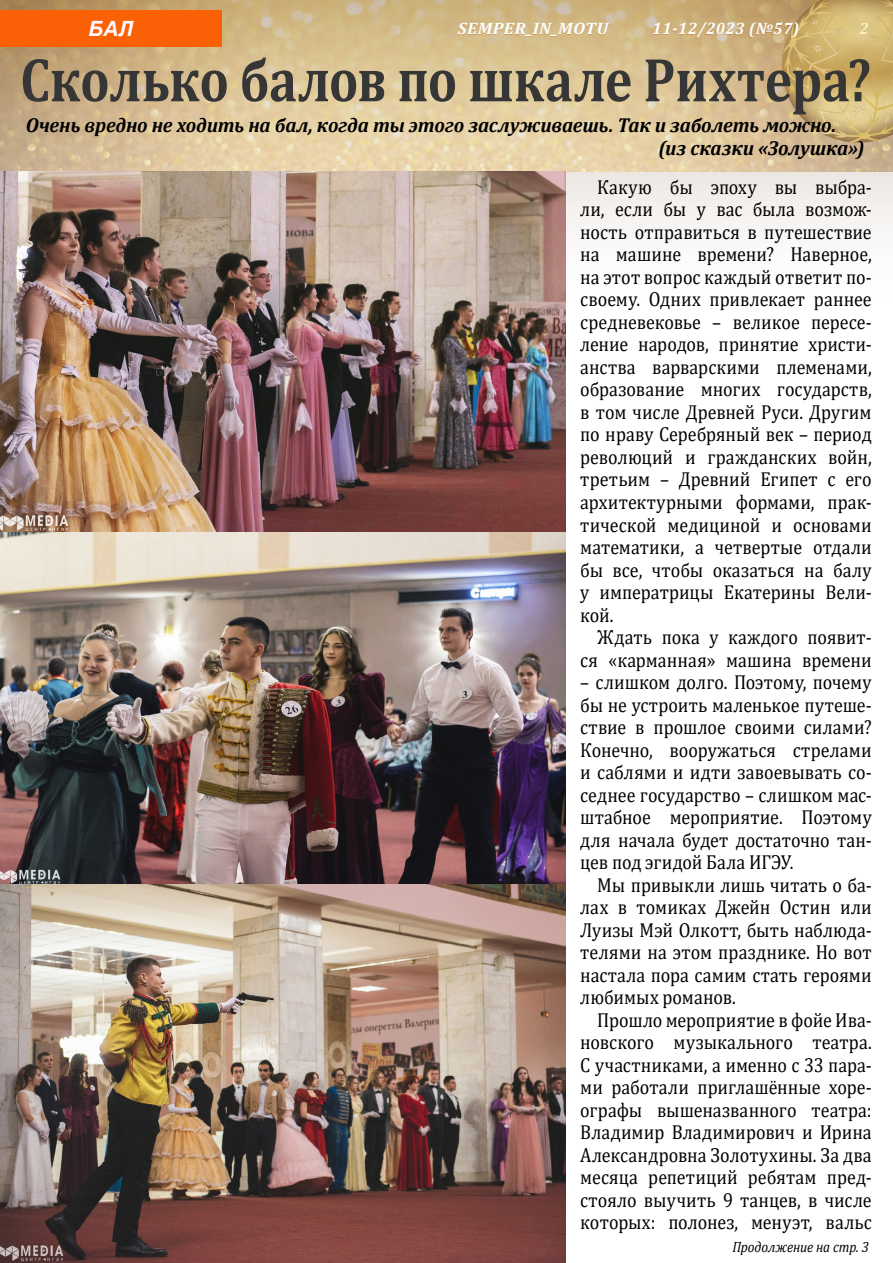
<style>
.page{position:relative;width:893px;height:1263px;background:#fff}
.page>*{position:absolute;margin:0;border:0;box-sizing:border-box;transform-origin:0 0}
.Основной{font:700 62.55px "Cambria";letter-spacing:-.005em;color:#353635;scale:.83 1}
.t1{font:italic 700 21px "Arial";color:#fffaff}
.Основной-2{font:20.25px/22.5px "Cambria";color:#000;text-align:justify;scale:.89 1}
.Основной-3{font:italic 700 20.25px "Cambria";letter-spacing:-.01em;color:#000;scale:.96 1}
.t2{font:italic 700 16.5px "Cambria";letter-spacing:.02em;color:#faffff}
.t3{font:italic 700 16.5px "Cambria";letter-spacing:.02em;color:#faffff;scale:1.09 1}
.Автор{font:italic 700 16.5px "Cambria";color:#fffffd;scale:.95 1}
.Основной-4{font:italic 15px "Cambria";letter-spacing:-.005em;color:#000;scale:.89 1}
</style>
<div class="page">
<svg style="left:566px;top:171px;width:327px;height:61px;fill:#f3efec"></svg>
<img style="left:0;top:0;width:893px;height:171px">
<div style="left:0;top:10px;width:221px;height:37px;background:#fa6107"></div>
<img style="left:0;top:171px;width:566px;height:1092px">
<img style="left:777px;top:0;width:116px;height:145px">
<p class="t1" style="left:88px;top:14px;width:46px">БАЛ</p>
<p class="t3" style="left:458px;top:17px;width:139px">SEMPER_IN_MOTU</p>
<p class="t2" style="left:652px;top:17px;width:149px">11-12/2023 (№57)</p>
<p class="Автор" style="left:860px;top:17px;width:11px">2</p>
<p class="Основной" style="left:20px;top:36px;width:1027px">Сколько балов по шкале Рихтера?</p>
<p class="Основной-3" style="left:26px;top:111px;width:846px">Очень вредно не ходить на бал, когда ты этого заслуживаешь. Так и заболеть можно.</p>
<p class="Основной-3" style="left:658px;top:134px;width:216px">(из сказки «Золушка»)</p>
<p class="Основной-2" style="left:580px;top:176px;width:329px;text-indent:17px">Какую бы эпоху вы выбра&shy;ли, если бы у вас была возмож&shy;ность отправиться в путешествие на машине времени? Наверное,</p>
<p class="Основной-2" style="left:580px;top:266px;width:329px">на этот вопрос каждый ответит по&shy;своему. Одних привлекает раннее средневековье – великое пересе&shy;ление народов, принятие христи&shy;анства варварскими племенами, образование многих государств, в том числе Древней Руси. Другим по нраву Серебряный век – период революций и гражданских войн, третьим – Древний Египет с его архитектурными формами, прак&shy;тической медициной и основами математики, а четвертые отдали бы все, чтобы оказаться на балу</p>
<p class="Основной-2" style="left:580px;top:581px;width:329px">у императрицы Екатерины Вели&shy;кой.</p>
<p class="Основной-2" style="left:580px;top:626px;width:329px;text-align:right">Ждать пока у каждого появит&shy;ся «карманная» машина времени</p>
<p class="Основной-2" style="left:580px;top:671px;width:329px">– слишком долго. Поэтому, почему бы не устроить маленькое путеше&shy;ствие в прошлое своими силами?<br>Конечно, вооружаться стрелами и саблями и идти завоевывать со&shy;седнее государство – слишком мас&shy;штабное мероприятие. Поэтому для начала будет достаточно тан&shy;цев под эгидой Бала ИГЭУ.</p>
<p class="Основной-2" style="left:580px;top:873px;width:329px;text-indent:17px">Мы привыкли лишь читать о ба&shy;лах в томиках Джейн Остин или Луизы Мэй Олкотт, быть наблюда&shy;телями на этом празднике. Но вот настала пора самим стать героями любимых романов.</p>
<p class="Основной-2" style="left:580px;top:1008px;width:329px;text-align:right">Прошло мероприятие в фойе Ива&shy;новского музыкального театра.</p>
<p class="Основной-2" style="left:580px;top:1053px;width:329px">С участниками, а именно с 33 пара&shy;ми работали приглашённые хоре&shy;ографы вышеназванного театра:<br>Владимир Владимирович и Ирина Александровна Золотухины. За два месяца репетиций ребятам пред&shy;стояло выучить 9 танцев, в числе которых: полонез, менуэт, вальс</p>
<p class="Основной-4" style="left:732px;top:1236px;width:155px">Продолжение на стр. 3</p>
</div>
